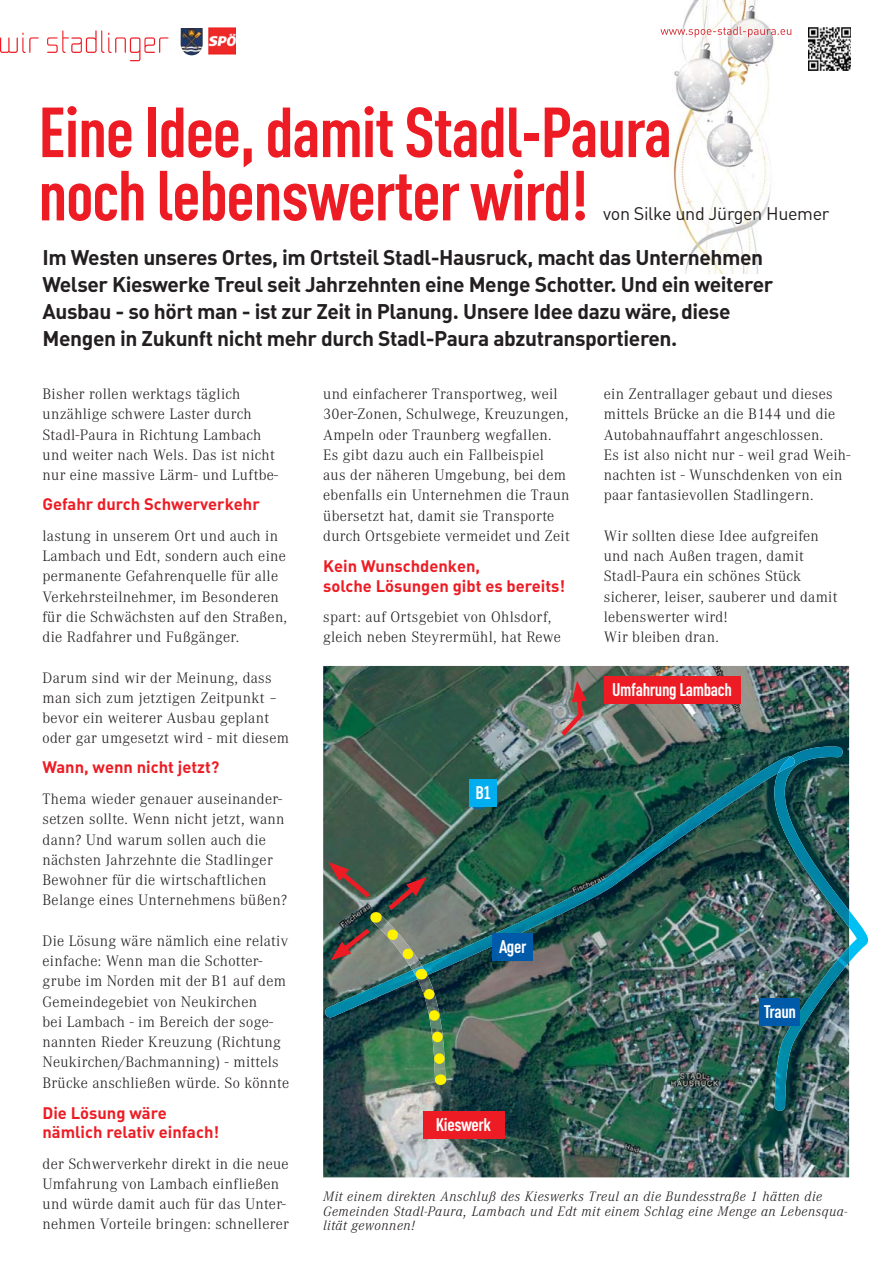
<style>
.page{position:relative;width:893px;height:1263px;background:#fff}
.page>*{position:absolute;margin:0;border:0;box-sizing:border-box;transform-origin:0 0}
.t1{font:700 69.6px/63.3px "CADIN Condensed";letter-spacing:-.02em;color:#ed1c24}
.t2{font:700 21px/27px "CADIN Caps";letter-spacing:-.02em;color:#231f20}
.t3{font:700 18px "CADIN Condensed";letter-spacing:-.02em;color:#fff}
.t4{font:18px "CADIN Caps";letter-spacing:-.02em;color:#231f20}
.t5{font:700 16.5px/19.8px "CADIN Caps";color:#ed1c24}
.t6{font:300 15.75px/20.2px "Corporate A";letter-spacing:.02em;color:#231f20}
.t7{font:italic 300 14.25px/14.2px "Corporate A";letter-spacing:.04em;color:#231f20}
</style>
<div class="page">
<img style="left:672px;top:0;width:120px;height:273px">
<svg style="left:660px;top:27px;width:131px;height:10px"></svg>
<img style="left:808px;top:27px;width:43px;height:43px">
<svg style="left:0;top:30px;width:169px;height:31px"></svg>
<img style="left:209px;top:28px;width:26px;height:26px">
<img style="left:181px;top:28px;width:21px;height:27px">
<img style="left:323px;top:666px;width:526px;height:511px">
<svg style="left:556px;top:681px;width:31px;height:60px;background:#8c7471"></svg>
<div style="left:423px;top:1111px;width:81px;height:28px;background:#ed1c24"></div>
<div style="left:604px;top:676px;width:136px;height:27px;background:#ed1c24"></div>
<img style="left:324px;top:756px;width:450px;height:261px">
<svg style="left:849px;top:910px;width:19px;height:52px"></svg>
<img style="left:774px;top:746px;width:75px;height:365px">
<img style="left:778px;top:757px;width:17px;height:16px">
<div style="left:492px;top:933px;width:41px;height:27px;background:#005aaa"></div>
<div style="left:759px;top:998px;width:41px;height:28px;background:#005aaa"></div>
<img style="left:328px;top:862px;width:123px;height:223px">
<h1 class="t1" style="left:38px;top:109px;width:635px">Eine Idee, damit Stadl-Paura noch lebenswerter wird!</h1>
<p class="t4" style="left:603px;top:207px;width:228px">von Silke und Jürgen Huemer</p>
<p class="t2" style="left:43px;top:246px;width:732px">Im Westen unseres Ortes, im Ortsteil Stadl-Hausruck, macht das Unternehmen Welser Kieswerke Treul seit Jahrzehnten eine Menge Schotter. Und ein weiterer Ausbau - so hört man - ist zur Zeit in Planung. Unsere Idee dazu wäre, diese Mengen in Zukunft nicht mehr durch Stadl-Paura abzutransportieren.</p>
<p class="t6" style="left:43px;top:385px;width:237px">Bisher rollen werktags täglich unzählige schwere Laster durch Stadl-Paura in Richtung Lambach und weiter nach Wels. Das ist nicht nur eine massive Lärm- und Luftbe-</p>
<p class="t5" style="left:43px;top:496px;width:219px">Gefahr durch Schwerverkehr</p>
<p class="t6" style="left:43px;top:527px;width:246px">lastung in unserem Ort und auch in Lambach und Edt, sondern auch eine permanente Gefahrenquelle für alle Verkehrsteilnehmer, im Besonderen für die Schwächsten auf den Straßen, die Radfahrer und Fußgänger.</p>
<p class="t6" style="left:43px;top:668px;width:248px">Darum sind wir der Meinung, dass man sich zum jetztigen Zeitpunkt – bevor ein weiterer Ausbau geplant oder gar umgesetzt wird - mit diesem</p>
<p class="t5" style="left:43px;top:759px;width:179px">Wann, wenn nicht jetzt?</p>
<p class="t6" style="left:43px;top:790px;width:246px">Thema wieder genauer auseinander&shy;setzen sollte. Wenn nicht jetzt, wann dann? Und warum sollen auch die nächsten Jahrzehnte die Stadlinger Bewohner für die wirtschaftlichen Belange eines Unternehmens büßen?</p>
<p class="t6" style="left:43px;top:932px;width:248px">Die Lösung wäre nämlich eine relativ einfache: Wenn man die Schotter&shy;grube im Norden mit der B1 auf dem Gemeindegebiet von Neukirchen<br>bei Lambach - im Bereich der soge&shy;nannten Rieder Kreuzung (Richtung Neukirchen/Bachmanning) - mittels Brücke anschließen würde. So könnte</p>
<p class="t5" style="left:43px;top:1105px;width:178px">Die Lösung wäre nämlich relativ einfach!</p>
<p class="t6" style="left:43px;top:1154px;width:248px">der Schwerverkehr direkt in die neue Umfahrung von Lambach einfließen und würde damit auch für das Unter&shy;nehmen Vorteile bringen: schnellerer</p>
<p class="t6" style="left:323px;top:385px;width:248px">und einfacherer Transportweg, weil 30er-Zonen, Schulwege, Kreuzungen, Ampeln oder Traunberg wegfallen.<br>Es gibt dazu auch ein Fallbeispiel aus der näheren Umgebung, bei dem ebenfalls ein Unternehmen die Traun übersetzt hat, damit sie Transporte durch Ortsgebiete vermeidet und Zeit</p>
<p class="t5" style="left:323px;top:558px;width:243px">Kein Wunschdenken,<br>solche Lösungen gibt es bereits!</p>
<p class="t6" style="left:323px;top:608px;width:239px">spart: auf Ortsgebiet von Ohlsdorf, gleich neben Steyrermühl, hat Rewe</p>
<p class="t6" style="left:604px;top:385px;width:248px">ein Zentrallager gebaut und dieses mittels Brücke an die B144 und die Autobahnauffahrt angeschlossen.<br>Es ist also nicht nur - weil grad Weih&shy;nachten ist - Wunschdenken von ein paar fantasievollen Stadlingern.</p>
<p class="t6" style="left:604px;top:527px;width:235px">Wir sollten diese Idee aufgreifen und nach Außen tragen, damit<br>Stadl-Paura ein schönes Stück sicherer, leiser, sauberer und damit lebenswerter wird!<br>Wir bleiben dran.</p>
<p class="t3" style="left:612px;top:683px;width:121px">Umfahrung Lambach</p>
<p class="t3" style="left:476px;top:786px;width:17px">B1</p>
<p class="t3" style="left:499px;top:940px;width:29px">Ager</p>
<p class="t3" style="left:436px;top:1118px;width:57px">Kieswerk</p>
<p class="t3" style="left:764px;top:1005px;width:34px">Traun</p>
<p class="t7" style="left:323px;top:1191px;width:526px">Mit einem direkten Anschluß des Kieswerks Treul an die Bundesstraße 1 hätten die<br>Gemeinden Stadl-Paura, Lambach und Edt mit einem Schlag eine Menge an Lebensqua&shy;lität gewonnen!</p>
</div>
